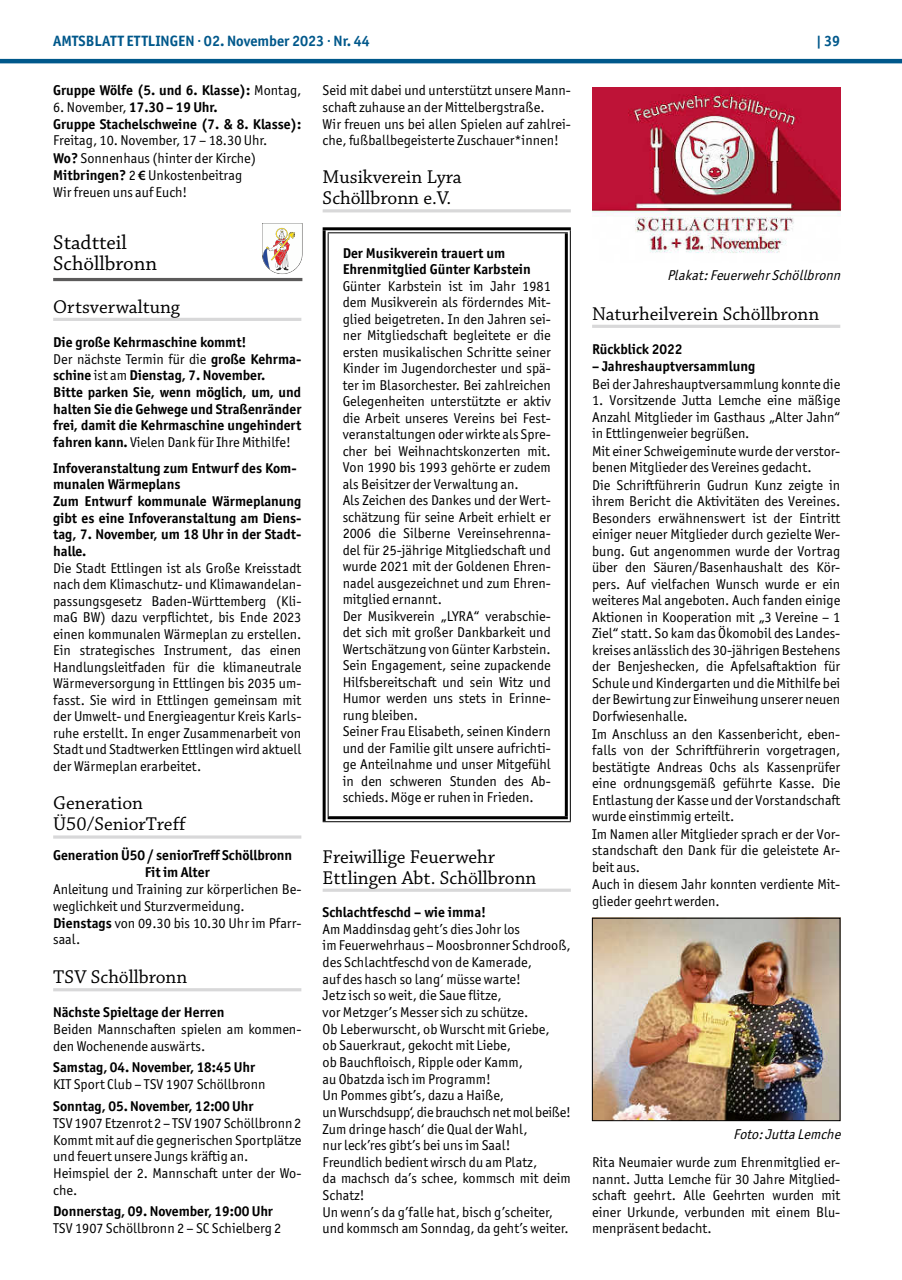
<style>
.page{position:relative;width:902px;height:1280px;background:#fff}
.page>*{position:absolute;margin:0;border:0;box-sizing:border-box;transform-origin:0 0}
.t1{font:21px/21px "Chaparral Pro";color:#000}
.t2{font:19.5px/21px "Chaparral Pro";color:#000}
.t3{font:700 15px "Officina Sans ITC Pro";color:#00588b}
.t4{font:14.25px/16.5px "Officina Sans ITC Pro";color:#000}
.t5{font:700 14.25px/16.6px "Officina Sans ITC Pro";color:#000}
.t6{font:italic 14.25px "Officina Sans ITC Pro";color:#000}
.s1{font-weight:400}
.s2{font-weight:700}
.s3{font-family:"Myriad Pro";font-weight:600}
</style>
<div class="page">
<hr style="left:0;top:59px;width:901px;height:4px;background:#00588b">
<hr style="left:53px;top:318px;width:248px;height:3px;background:#d8d8d9">
<hr style="left:53px;top:835px;width:248px;height:4px;background:#e2e2e2">
<hr style="left:53px;top:988px;width:248px;height:3px;background:#d8d8d9">
<hr style="left:53px;top:278px;width:249px;height:3px;background:#5c5b5b">
<svg style="left:262px;top:223px;width:41px;height:51px"></svg>
<hr style="left:322px;top:209px;width:248px;height:3px;background:#d8d8d9">
<hr style="left:322px;top:889px;width:248px;height:3px;background:#d8d8d9">
<svg style="left:325px;top:230px;width:244px;height:3px"></svg>
<svg style="left:325px;top:233px;width:1px;height:583px"></svg>
<svg style="left:567px;top:233px;width:1px;height:583px"></svg>
<svg style="left:325px;top:816px;width:243px;height:5px"></svg>
<hr style="left:322px;top:227px;width:248px;height:3px;background:#000">
<hr style="left:327px;top:232px;width:240px;height:1px;background:#000">
<hr style="left:322px;top:230px;width:3px;height:591px;background:#000">
<hr style="left:327px;top:233px;width:1px;height:583px;background:#000">
<hr style="left:564px;top:233px;width:3px;height:583px;background:#000">
<hr style="left:569px;top:230px;width:1px;height:591px;background:#000">
<hr style="left:327px;top:816px;width:240px;height:3px;background:#000">
<hr style="left:322px;top:821px;width:248px;height:1px;background:#000">
<hr style="left:592px;top:325px;width:248px;height:3px;background:#d8d8d9">
<img style="left:592px;top:87px;width:248px;height:166px">
<img style="left:594px;top:920px;width:244px;height:199px">
<div style="left:592px;top:918px;width:248px;height:203px;border:1px solid #000"></div>
<p class="t3" style="left:53px;top:31px;width:318px">AMTSBLATT ETTLINGEN · 02. November 2023 · Nr. 44</p>
<p class="t3" style="left:816px;top:31px;width:26px">| 39</p>
<p class="t5" style="left:53px;top:82px;width:250px">Gruppe Wölfe (5. und 6. Klasse): <span class="s1">Montag,</span></p>
<p class="t5" style="left:53px;top:98px;width:250px;line-height:17.1px"><span class="s1">6. November,</span> 17.30 – 19 Uhr.<br>Gruppe Stachelschweine (7. &amp; 8. Klasse):</p>
<p class="t4" style="left:53px;top:132px;width:216px;line-height:17.1px">Freitag, 10. November, 17 – 18.30 Uhr.<br><span class="s2">Wo?</span> Sonnenhaus (hinter der Kirche)<br><span class="s2">Mitbringen?</span> 2 <span class="s3">€</span> Unkostenbeitrag<br>Wir freuen uns auf Euch!</p>
<h1 class="t1" style="left:53px;top:233px;width:105px">Stadtteil<br>Schöllbronn</h1>
<h2 class="t2" style="left:53px;top:297px;width:128px">Ortsverwaltung</h2>
<p class="t5" style="left:53px;top:333px;width:250px">Die große Kehrmaschine kommt!<br><span class="s1">Der nächste Termin für die</span> große Kehrma&shy;schine <span class="s1">ist am</span> Dienstag, 7. November.<br>Bitte parken Sie, wenn möglich, um, und halten Sie die Gehwege und Straßenränder frei, damit die Kehrmaschine ungehindert fahren kann. <span class="s1">Vielen Dank für Ihre Mithilfe!</span></p>
<p class="t5" style="left:53px;top:459px;width:250px">Infoveranstaltung zum Entwurf des Kom&shy;munalen Wärmeplans<br>Zum Entwurf kommunale Wärmeplanung gibt es eine Infoveranstaltung am Diens&shy;tag, 7. November, um 18 Uhr in der Stadt&shy;halle.</p>
<p class="t4" style="left:53px;top:560px;width:250px;text-align:justify">Die Stadt Ettlingen ist als Große Kreisstadt nach dem Klimaschutz- und Klimawandelan&shy;passungsgesetz Baden-Württemberg (Kli&shy;maG BW) dazu verpflichtet, bis Ende 2023 einen kommunalen Wärmeplan zu erstellen.<br>Ein strategisches Instrument, das einen Handlungsleitfaden für die klimaneutrale Wärmeversorgung in Ettlingen bis 2035 um&shy;fasst. Sie wird in Ettlingen gemeinsam mit der Umwelt- und Energieagentur Kreis Karls&shy;ruhe erstellt. In enger Zusammenarbeit von Stadt und Stadtwerken Ettlingen wird aktuell der Wärmeplan erarbeitet.</p>
<h2 class="t2" style="left:53px;top:793px;width:134px">Generation<br>Ü50/SeniorTreff</h2>
<p class="t5" style="left:145px;top:847px;width:149px;line-height:17.1px;text-indent:-92px">Generation Ü50 / seniorTreff Schöllbronn<br>Fit im Alter</p>
<p class="t4" style="left:53px;top:881px;width:250px">Anleitung und Training zur körperlichen Be&shy;weglichkeit und Sturzvermeidung.<br><span class="s2">Dienstags</span> von 09.30 bis 10.30 Uhr im Pfarr&shy;saal.</p>
<h2 class="t2" style="left:53px;top:967px;width:136px">TSV Schöllbronn</h2>
<p class="t5" style="left:53px;top:1004px;width:173px">Nächste Spieltage der Herren</p>
<p class="t4" style="left:53px;top:1021px;width:250px">Beiden Mannschaften spielen am kommen&shy;den Wochenende auswärts.</p>
<p class="t5" style="left:53px;top:1059px;width:203px">Samstag, 04. November, 18:45 Uhr</p>
<p class="t4" style="left:53px;top:1076px;width:214px">KIT Sport Club – TSV 1907 Schöllbronn</p>
<p class="t5" style="left:53px;top:1097px;width:202px">Sonntag, 05. November, 12:00 Uhr</p>
<p class="t4" style="left:53px;top:1114px;width:250px">TSV 1907 Etzenrot 2 – TSV 1907 Schöllbronn 2<br>Kommt mit auf die gegnerischen Sportplätze und feuert unsere Jungs kräftig an.<br>Heimspiel der 2. Mannschaft unter der Wo&shy;che.</p>
<p class="t5" style="left:53px;top:1203px;width:221px">Donnerstag, 09. November, 19:00 Uhr</p>
<p class="t4" style="left:53px;top:1220px;width:230px">TSV 1907 Schöllbronn 2 – SC Schielberg 2</p>
<p class="t4" style="left:322px;top:82px;width:250px">Seid mit dabei und unterstützt unsere Mann&shy;schaft zuhause an der Mittelbergstraße.<br>Wir freuen uns bei allen Spielen auf zahlrei&shy;che, fußballbegeisterte Zuschauer*innen!</p>
<h2 class="t2" style="left:322px;top:167px;width:141px">Musikverein Lyra<br>Schöllbronn e.V.</h2>
<p class="t5" style="left:342px;top:244px;width:190px">Der Musikverein trauert um<br>Ehrenmitglied Günter Karbstein</p>
<p class="t4" style="left:342px;top:277px;width:210px">Günter Karbstein ist im Jahr 1981 dem Musikverein als förderndes Mit&shy;glied beigetreten. In den Jahren sei&shy;ner Mitgliedschaft begleitete er die ersten musikalischen Schritte seiner Kinder im Jugendorchester und spä&shy;ter im Blasorchester. Bei zahlreichen Gelegenheiten unterstützte er aktiv die Arbeit unseres Vereins bei Fest&shy;veranstaltungen oder wirkte als Spre&shy;cher bei Weihnachtskonzerten mit.<br>Von 1990 bis 1993 gehörte er zudem als Beisitzer der Verwaltung an.<br>Als Zeichen des Dankes und der Wert&shy;schätzung für seine Arbeit erhielt er 2006 die Silberne Vereinsehrenna&shy;del für 25-jährige Mitgliedschaft und wurde 2021 mit der Goldenen Ehren&shy;nadel ausgezeichnet und zum Ehren&shy;mitglied ernannt.<br>Der Musikverein „LYRA“ verabschie&shy;det sich mit großer Dankbarkeit und Wertschätzung von Günter Karbstein.<br>Sein Engagement, seine zupackende Hilfsbereitschaft und sein Witz und Humor werden uns stets in Erinne&shy;rung bleiben.<br>Seiner Frau Elisabeth, seinen Kindern und der Familie gilt unsere aufrichti&shy;ge Anteilnahme und unser Mitgefühl in den schweren Stunden des Ab&shy;schieds. Möge er ruhen in Frieden.</p>
<p class="t6" style="left:667px;top:267px;width:178px">Plakat:FeuerwehrSchöllbronn</p>
<h2 class="t2" style="left:592px;top:304px;width:229px">Naturheilverein Schöllbronn</h2>
<p class="t5" style="left:592px;top:341px;width:92px">Rückblick 2022</p>
<p class="t5" style="left:592px;top:357px;width:164px">– Jahreshauptversammlung</p>
<p class="t4" style="left:592px;top:375px;width:250px">Bei der Jahreshauptversammlung konnte die</p>
<p class="t4" style="left:592px;top:392px;width:250px">1. Vorsitzende Jutta Lemche eine mäßige Anzahl Mitglieder im Gasthaus „Alter Jahn“ in Ettlingenweier begrüßen.<br>Mit einer Schweigeminute wurde der verstor&shy;benen Mitglieder des Vereines gedacht.<br>Die Schriftführerin Gudrun Kunz zeigte in ihrem Bericht die Aktivitäten des Vereines.<br>Besonders erwähnenswert ist der Eintritt einiger neuer Mitglieder durch gezielte Wer&shy;bung. Gut angenommen wurde der Vortrag über den Säuren/Basenhaushalt des Kör&shy;pers. Auf vielfachen Wunsch wurde er ein weiteres Mal angeboten. Auch fanden einige Aktionen in Kooperation mit „3 Vereine – 1<br>Ziel“ statt. So kam das Ökomobil des Landes&shy;kreises anlässlich des 30-jährigen Bestehens der Benjeshecken, die Apfelsaftaktion für Schule und Kindergarten und die Mithilfe bei der Bewirtung zur Einweihung unserer neuen Dorfwiesenhalle.<br>Im Anschluss an den Kassenbericht, eben&shy;falls von der Schriftführerin vorgetragen, bestätigte Andreas Ochs als Kassenprüfer eine ordnungsgemäß geführte Kasse. Die Entlastung der Kasse und der Vorstandschaft wurde einstimmig erteilt.<br>Im Namen aller Mitglieder sprach er der Vor&shy;standschaft den Dank für die geleistete Ar&shy;beit aus.<br>Auch in diesem Jahr konnten verdiente Mit&shy;glieder geehrt werden.</p>
<h2 class="t2" style="left:322px;top:847px;width:215px">Freiwillige Feuerwehr<br>Ettlingen Abt. Schöllbronn</h2>
<p class="t5" style="left:322px;top:904px;width:165px">Schlachtfeschd – wie imma!</p>
<p class="t4" style="left:322px;top:921px;width:250px">Am Maddinsdag geht’s dies Johr los<br>im Feuerwehrhaus – Moosbronner Schdrooß, des Schlachtfeschd von de Kamerade,<br>auf des hasch so lang‘ müsse warte!<br>Jetz isch so weit, die Saue flitze,<br>vor Metzger’s Messer sich zu schütze.<br>Ob Leberwurscht, ob Wurscht mit Griebe,<br>ob Sauerkraut, gekocht mit Liebe,<br>ob Bauchfloisch, Ripple oder Kamm,<br>au Obatzda isch im Programm!<br>Un Pommes gibt’s, dazu a Haiße,<br>un Wurschdsupp‘, die brauchsch net mol beiße!<br>Zum dringe hasch‘ die Qual der Wahl,<br>nur leck’res gibt’s bei uns im Saal!<br>Freundlich bedient wirsch du am Platz,<br>da machsch da’s schee, kommsch mit deim Schatz!<br>Un wenn’s da g’falle hat, bisch g’scheiter, und kommsch am Sonndag, da geht’s weiter.</p>
<p class="t6" style="left:733px;top:1126px;width:112px">Foto:JuttaLemche</p>
<p class="t4" style="left:592px;top:1154px;width:250px;text-align:justify">Rita Neumaier wurde zum Ehrenmitglied er&shy;nannt. Jutta Lemche für 30 Jahre Mitglied&shy;schaft geehrt. Alle Geehrten wurden mit einer Urkunde, verbunden mit einem Blu&shy;menpräsent bedacht.</p>
</div>
